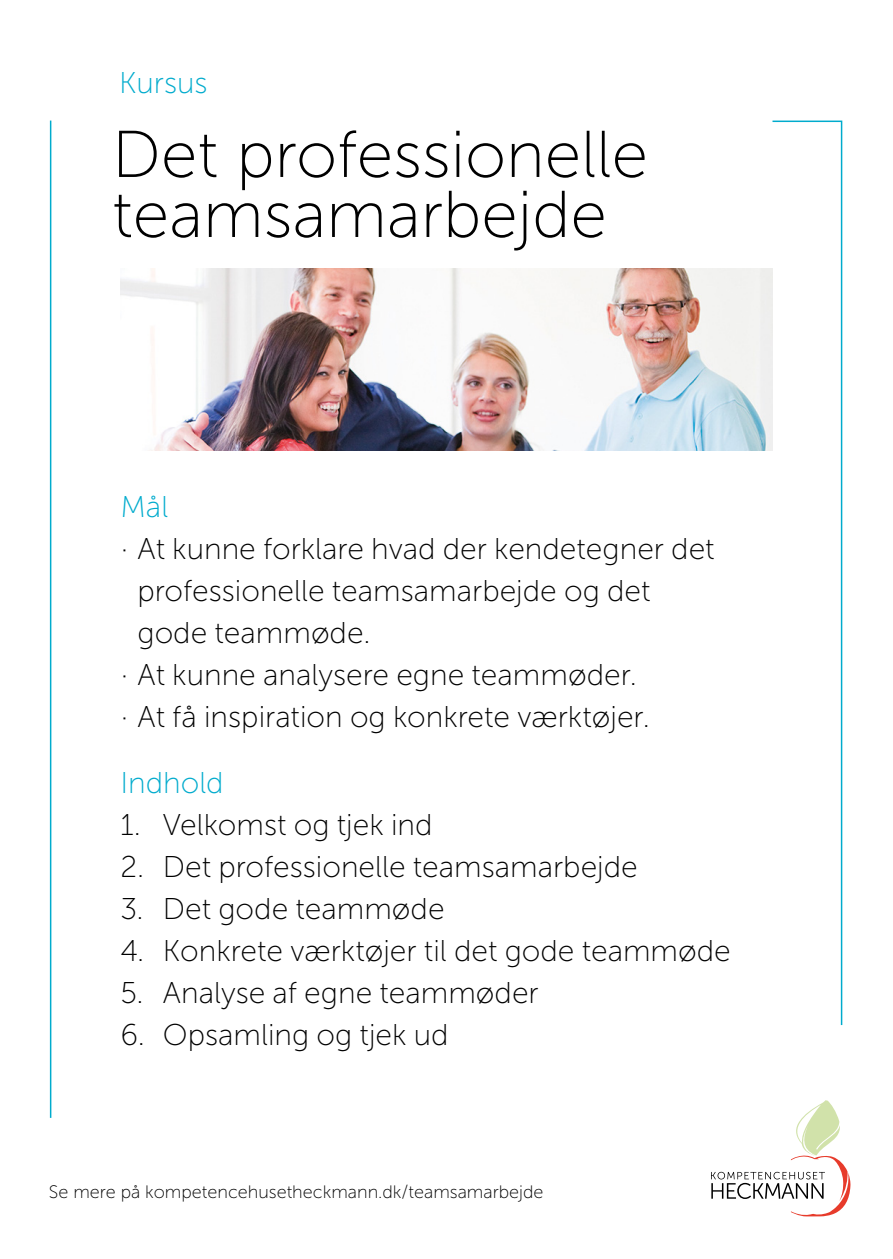
<style>
.page{position:relative;width:893px;height:1259px;background:#fff}
.page>*{position:absolute;margin:0;border:0;box-sizing:border-box;transform-origin:0 0}
.t1{font:66px "Museo Sans 100";color:#000}
.Brød_m_indryk{font:30px "Museo Sans 100";color:#000}
.Brød_m_indryk-2{font:30px "Museo Sans 100";color:#00abcd}
.Brød{font:30px "Museo Sans 100";color:#00abcd}
.t2{font:18px "Museo Sans 100";color:#000}
</style>
<div class="page">
<img style="left:120px;top:268px;width:651px;height:182px">
<svg style="left:771px;top:120px;width:72px;height:906px"></svg>
<hr style="left:50px;top:121px;width:1px;height:997px;background:#00abcd">
<svg style="left:711px;top:1100px;width:139px;height:116px"></svg>
<p class="Brød" style="left:119px;top:67px;width:90px">Kursus</p>
<p class="t1" style="left:112px;top:119px;width:538px">Det professionelle</p>
<p class="t1" style="left:112px;top:179px;width:496px">teamsamarbejde</p>
<p class="Brød_m_indryk-2" style="left:120px;top:490px;width:49px">Mål</p>
<p class="Brød_m_indryk" style="left:120px;top:532px;width:596px">· At kunne forklare hvad der kendetegner det</p>
<p class="Brød_m_indryk" style="left:137px;top:574px;width:514px">professionelle teamsamarbejde og det</p>
<p class="Brød_m_indryk" style="left:137px;top:616px;width:235px">gode teammøde.</p>
<p class="Brød_m_indryk" style="left:120px;top:658px;width:518px">· At kunne analysere egne teammøder.</p>
<p class="Brød_m_indryk" style="left:120px;top:700px;width:531px">· At få inspiration og konkrete værktøjer.</p>
<p class="Brød_m_indryk-2" style="left:120px;top:766px;width:105px">Indhold</p>
<p class="Brød_m_indryk" style="left:120px;top:808px;width:314px">1. Velkomst og tjek ind</p>
<p class="Brød_m_indryk" style="left:120px;top:850px;width:519px">2. Det professionelle teamsamarbejde</p>
<p class="Brød_m_indryk" style="left:120px;top:892px;width:326px">3. Det gode teammøde</p>
<p class="Brød_m_indryk" style="left:120px;top:934px;width:612px">4. Konkrete værktøjer til det gode teammøde</p>
<p class="Brød_m_indryk" style="left:120px;top:976px;width:420px">5. Analyse af egne teammøder</p>
<p class="Brød_m_indryk" style="left:120px;top:1018px;width:330px">6. Opsamling og tjek ud</p>
<p class="t2" style="left:49px;top:1182px;width:496px">Se mere på kompetencehusetheckmann.dk/teamsamarbejde</p>
</div>
